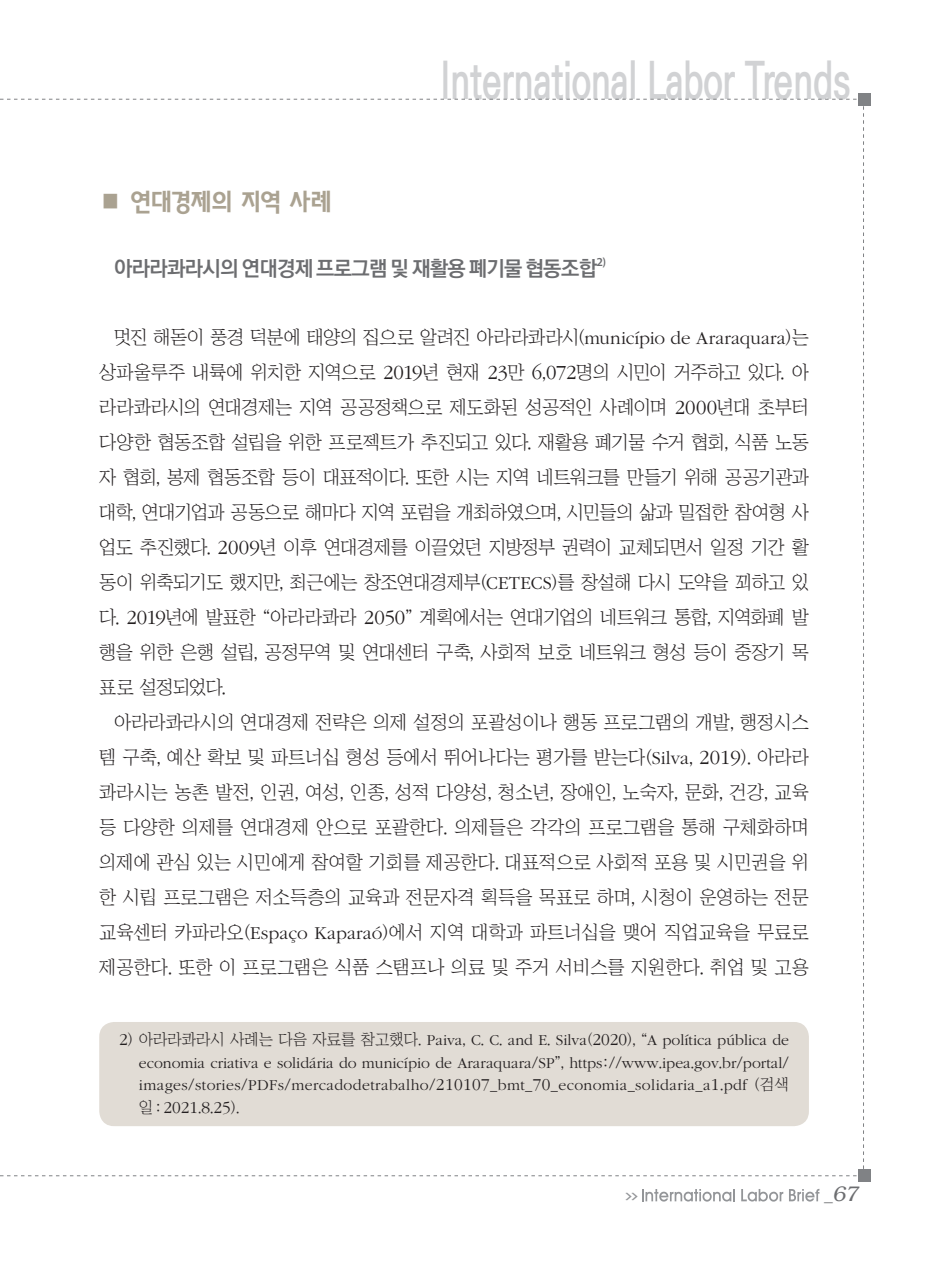
<style>
.page{position:relative;width:933px;height:1275px;background:#fff}
.page>*{position:absolute;margin:0;border:0;box-sizing:border-box;transform-origin:0 0}
.t1{font:700 50.4px "Ko Pub Dotum";color:#d1d2d4;scale:.7 1}
.서론{font:24.5px "KBI Zfor SM Esgo H";letter-spacing:-.03em;color:#aaa291}
.중제목{font:700 21px "Ko Pub Dotum";letter-spacing:-.03em;color:#6c6d70}
.t2{font:italic 300 21px "Bookman";color:#6c6d70}
.본문{font:18.9px/35px "Chosunilbo NM";color:#231f20;text-align:justify}
.각주{font:300 17.32px "ITC Garamond Std";color:#231f20}
.각주-2{font:300 15.75px/22.8px "ITC Garamond Std";letter-spacing:.025em;color:#231f20;text-align:justify}
.중제목-2{font:600 12.25px "Myriad Pro";color:#6c6d70}
.t3{font:700 7.88px "Ko Pub Dotum";color:#939598;scale:2 1}
.s1{font-family:"ITC Garamond Std";font-weight:300}
.s2{font-family:"ITC Garamond Std";font-weight:300;font-size:20.82px}
.s3{font-size:17.32px}
.s4{font-family:"Chosunilbo NM";font-weight:400}
.s5{font-family:"Chosunilbo NM";font-weight:400;font-size:15.75px}
.s6{font-family:"Helvetica";font-weight:400;font-style:normal;font-size:17.5px}
</style>
<div class="page">
<div style="left:858px;top:93px;width:12px;height:12px;background:#808285"></div>
<div style="left:858px;top:1170px;width:12px;height:12px;background:#808285"></div>
<svg style="left:642px;top:1189px;width:93px;height:13px"></svg>
<svg style="left:741px;top:1189px;width:42px;height:13px"></svg>
<svg style="left:789px;top:1189px;width:30px;height:12px"></svg>
<div style="left:99px;top:1022px;width:710px;height:104px;background:#e1dcd5;border-radius:15px"></div>
<p class="서론" style="left:99px;top:187px;width:234px">■ 연대경제의 지역 사례</p>
<h1 class="t1" style="left:440px;top:56px;width:588px">International Labor Trends</h1>
<p class="중제목" style="left:114px;top:258px;width:484px">아라라콰라시의 연대경제 프로그램 및 재활용 폐기물 협동조합</p>
<p class="중제목-2" style="left:596px;top:254px;width:11px">2)</p>
<p class="본문" style="left:99px;top:319px;width:711px;text-indent:15px">멋진 해돋이 풍경 덕분에 태양의 집으로 알려진 아라라콰라시(<span class="s1">município de Araraquara</span>)는 상파울루주 내륙에 위치한 지역으로 <span class="s2">2019</span>년 현재 <span class="s2">23</span>만 <span class="s2">6</span>,<span class="s2">072</span>명의 시민이 거주하고 있다. 아 라라콰라시의 연대경제는 지역 공공정책으로 제도화된 성공적인 사례이며 <span class="s2">2000</span>년대 초부터 다양한 협동조합 설립을 위한 프로젝트가 추진되고 있다. 재활용 폐기물 수거 협회, 식품 노동 자 협회, 봉제 협동조합 등이 대표적이다. 또한 시는 지역 네트워크를 만들기 위해 공공기관과 대학, 연대기업과 공동으로 해마다 지역 포럼을 개최하였으며, 시민들의 삶과 밀접한 참여형 사 업도 추진했다. <span class="s2">2009</span>년 이후 연대경제를 이끌었던 지방정부 권력이 교체되면서 일정 기간 활 동이 위축되기도 했지만, 최근에는 창조연대경제부(<span class="s1">CETECS</span>)를 창설해 다시 도약을 꾀하고 있 다. <span class="s2">2019</span>년에 발표한 “아라라콰라 <span class="s2">2050</span>” 계획에서는 연대기업의 네트워크 통합, 지역화폐 발 행을 위한 은행 설립, 공정무역 및 연대센터 구축, 사회적 보호 네트워크 형성 등이 중장기 목 표로 설정되었다.</p>
<p class="본문" style="left:99px;top:704px;width:711px;text-indent:15px">아라라콰라시의 연대경제 전략은 의제 설정의 포괄성이나 행동 프로그램의 개발, 행정시스 템 구축, 예산 확보 및 파트너십 형성 등에서 뛰어나다는 평가를 받는다(<span class="s1">Silva</span>, <span class="s2">2019</span>). 아라라 콰라시는 농촌 발전, 인권, 여성, 인종, 성적 다양성, 청소년, 장애인, 노숙자, 문화, 건강, 교육 등 다양한 의제를 연대경제 안으로 포괄한다. 의제들은 각각의 프로그램을 통해 구체화하며 의제에 관심 있는 시민에게 참여할 기회를 제공한다. 대표적으로 사회적 포용 및 시민권을 위 한 시립 프로그램은 저소득층의 교육과 전문자격 획득을 목표로 하며, 시청이 운영하는 전문 교육센터 카파라오(<span class="s1">Espaço Kaparaó</span>)에서 지역 대학과 파트너십을 맺어 직업교육을 무료로 제공한다. 또한 이 프로그램은 식품 스탬프나 의료 및 주거 서비스를 지원한다. 취업 및 고용</p>
<p class="각주-2" style="left:139px;top:1029px;width:651px;text-indent:-20px"><span class="s3">2</span><span class="s4">) 아라라콰라시 사례는 다음 자료를 참고했다.</span> Paiva<span class="s4">,</span> C<span class="s4">.</span> C<span class="s4">.</span> and E<span class="s4">.</span> Silva<span class="s4">(</span><span class="s3">2020</span><span class="s4">), “</span>A política pública de economia criativa e solidária do município de Araraquara<span class="s4">/</span>SP<span class="s4">”,</span> https<span class="s4">://</span>www<span class="s4">.</span>ipea<span class="s4">.</span>gov<span class="s4">.</span>br<span class="s4">/</span>portal<span class="s4">/ </span>images<span class="s4">/</span>stories<span class="s4">/</span>PDFs<span class="s4">/</span>mercadodetrabalho<span class="s4">/</span><span class="s3">210107</span><span class="s4">_</span>bmt<span class="s4">_</span><span class="s3">70</span><span class="s4">_</span>economia<span class="s4">_</span>solidaria<span class="s4">_</span>a<span class="s3">1</span><span class="s4">.</span>pdf <span class="s4">(검색</span></p>
<p class="각주" style="left:139px;top:1098px;width:102px"><span class="s5">일 :</span> 2021<span class="s5">.</span>8<span class="s5">.</span>25<span class="s5">).</span></p>
<p class="t3" style="left:625px;top:1192px;width:8px">&gt;&gt;</p>
<p class="t2" style="left:824px;top:1182px;width:36px"><span class="s6">_</span>67</p>
</div>
